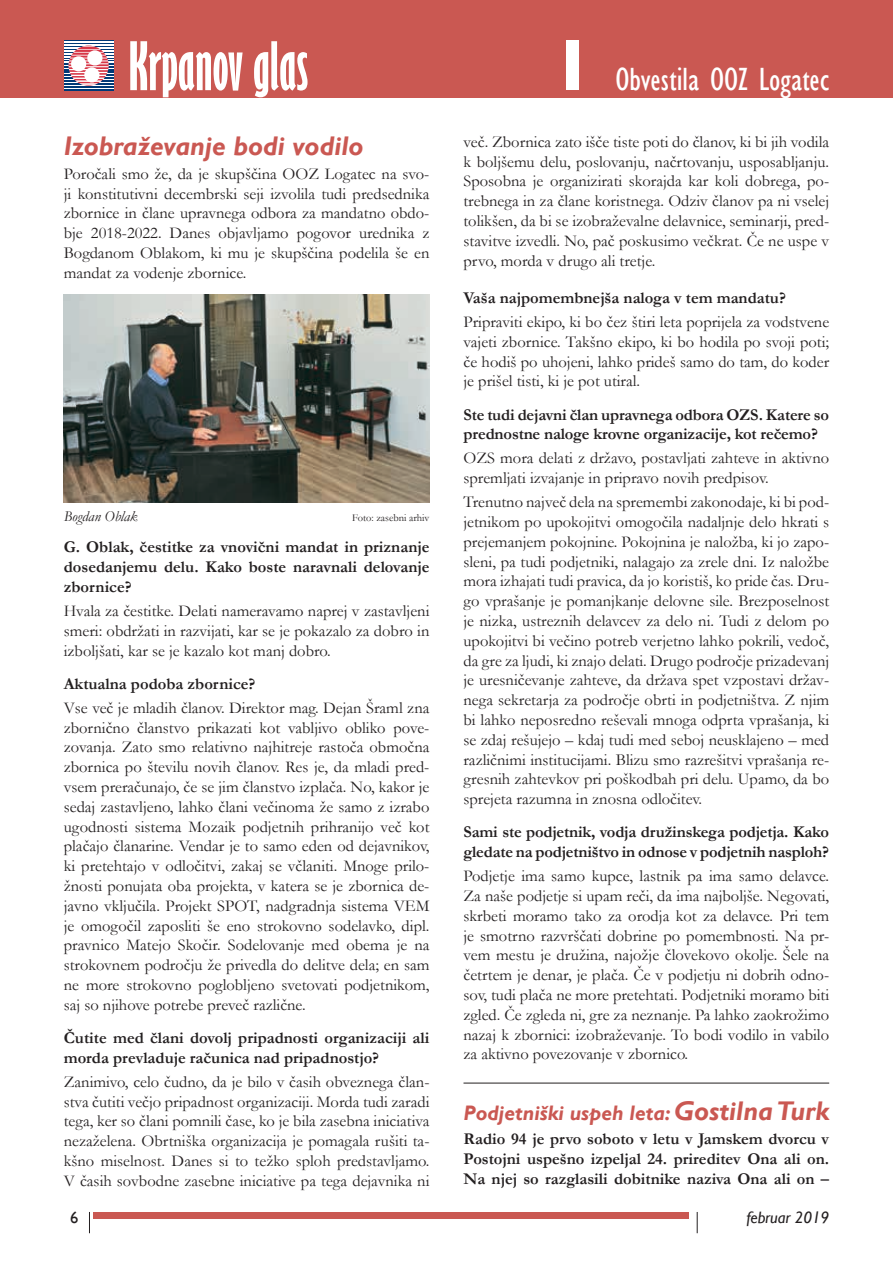
<style>
.page{position:relative;width:893px;height:1263px;background:#fff}
.page>*{position:absolute;margin:0;border:0;box-sizing:border-box;transform-origin:0 0}
.t1{font:700 extra-condensed 61.5px "Gill Sans";color:#fff}
.t2{font:condensed 33px "Gill Sans";color:#fff}
.t3{font:italic 700 27px "Gill Sans";color:#ca5852}
.t4{font:italic 700 21px "Gill Sans";color:#ca5852}
.t5{font:16.5px/19.8px "Garamond";color:#231f20;text-align:justify}
.t6{font:700 16.5px/19.8px "Garamond";color:#231f20}
.t7{font:italic 16.5px "Gill Sans";letter-spacing:-.01em;color:#231f20}
.t8{font:16.5px "Gill Sans";color:#231f20}
.t9{font:italic 15px "Garamond";color:#231f20}
.t10{font:10.5px "Garamond";color:#231f20}
.s1{font-size:27px}
</style>
<div class="page">
<svg style="left:89px;top:1212px;width:1px;height:21px"></svg>
<div style="left:94px;top:1212px;width:595px;height:6px;background:#ca5852"></div>
<svg style="left:697px;top:1212px;width:1px;height:21px"></svg>
<div style="left:0;top:0;width:893px;height:98px;background:#ca5852"></div>
<div style="left:566px;top:41px;width:13px;height:49px;background:#fff"></div>
<svg style="left:64px;top:41px;width:49px;height:49px"></svg>
<hr style="left:64px;top:43px;width:49px;height:1px;background:#003976">
<hr style="left:64px;top:46px;width:49px;height:1px;background:#003976">
<hr style="left:64px;top:49px;width:49px;height:1px;background:#003976">
<hr style="left:64px;top:52px;width:49px;height:1px;background:#003976">
<hr style="left:64px;top:55px;width:49px;height:1px;background:#003976">
<hr style="left:64px;top:58px;width:49px;height:1px;background:#003976">
<hr style="left:64px;top:60px;width:49px;height:1px;background:#003976">
<hr style="left:64px;top:63px;width:49px;height:1px;background:#003976">
<hr style="left:64px;top:66px;width:49px;height:1px;background:#003976">
<hr style="left:64px;top:69px;width:49px;height:1px;background:#003976">
<hr style="left:64px;top:72px;width:49px;height:1px;background:#003976">
<hr style="left:64px;top:75px;width:49px;height:1px;background:#003976">
<hr style="left:64px;top:78px;width:49px;height:1px;background:#003976">
<hr style="left:64px;top:80px;width:49px;height:2px;background:#003976">
<hr style="left:64px;top:83px;width:49px;height:2px;background:#003976">
<hr style="left:64px;top:86px;width:49px;height:2px;background:#003976">
<hr style="left:64px;top:41px;width:49px;height:1px;background:#003976">
<hr style="left:64px;top:89px;width:49px;height:1px;background:#003976">
<svg style="left:69px;top:46px;width:40px;height:39px;background:#d7afbb"></svg>
<hr style="left:463px;top:1083px;width:366px;height:1px;background:#231f20">
<img style="left:64px;top:294px;width:365px;height:209px">
<h1 class="t1" style="left:129px;top:29px;width:181px">Krpanov glas</h1>
<h3 class="t3" style="left:64px;top:130px;width:301px">Izobraževanje bodi vodilo</h3>
<p class="t5" style="left:64px;top:163px;width:367px">Poročali smo že, da je skupščina OOZ Logatec na svo&shy;ji konstitutivni decembrski seji izvolila tudi predsednika zbornice in člane upravnega odbora za mandatno obdo&shy;bje 2018-2022. Danes objavljamo pogovor urednika z Bogdanom Oblakom, ki mu je skupščina podelila še en mandat za vodenje zbornice.</p>
<p class="t9" style="left:64px;top:506px;width:75px">Bogdan Oblak</p>
<p class="t10" style="left:352px;top:511px;width:79px">Foto: zasebni arhiv</p>
<p class="t6" style="left:64px;top:537px;width:367px;text-align:justify">G. Oblak, čestitke za vnovični mandat in priznanje dosedanjemu delu. Kako boste naravnali delovanje zbornice?</p>
<p class="t5" style="left:64px;top:600px;width:367px">Hvala za čestitke. Delati nameravamo naprej v zastavljeni smeri: obdržati in razvijati, kar se je pokazalo za dobro in izboljšati, kar se je kazalo kot manj dobro.</p>
<p class="t6" style="left:64px;top:674px;width:193px">Aktualna podoba zbornice?</p>
<p class="t5" style="left:64px;top:697px;width:367px">Vse več je mladih članov. Direktor mag. Dejan Šraml zna zbornično članstvo prikazati kot vabljivo obliko pove&shy;zovanja. Zato smo relativno najhitreje rastoča območna zbornica po številu novih članov. Res je, da mladi pred&shy;vsem preračunajo, če se jim članstvo izplača. No, kakor je sedaj zastavljeno, lahko člani večinoma že samo z izrabo ugodnosti sistema Mozaik podjetnih prihranijo več kot plačajo članarine. Vendar je to samo eden od dejavnikov, ki pretehtajo v odločitvi, zakaj se včlaniti. Mnoge prilo&shy;žnosti ponujata oba projekta, v katera se je zbornica de&shy;javno vključila. Projekt SPOT, nadgradnja sistema VEM je omogočil zaposliti še eno strokovno sodelavko, dipl. pravnico Matejo Skočir. Sodelovanje med obema je na strokovnem področju že privedla do delitve dela; en sam ne more strokovno poglobljeno svetovati podjetnikom, saj so njihove potrebe preveč različne.</p>
<p class="t6" style="left:64px;top:1028px;width:367px">Čutite med člani dovolj pripadnosti organizaciji ali morda prevladuje računica nad pripadnostjo?</p>
<p class="t5" style="left:64px;top:1071px;width:367px">Zanimivo, celo čudno, da je bilo v časih obveznega član&shy;stva čutiti večjo pripadnost organizaciji. Morda tudi zaradi tega, ker so člani pomnili čase, ko je bila zasebna iniciativa nezaželena. Obrtniška organizacija je pomagala rušiti ta&shy;kšno miselnost. Danes si to težko sploh predstavljamo.<br>V časih sovbodne zasebne iniciative pa tega dejavnika ni</p>
<h2 class="t2" style="left:616px;top:59px;width:215px">Obvestila OOZ Logatec</h2>
<p class="t5" style="left:463px;top:131px;width:367px">več. Zbornica zato išče tiste poti do članov, ki bi jih vodila k boljšemu delu, poslovanju, načrtovanju, usposabljanju.<br>Sposobna je organizirati skorajda kar koli dobrega, po&shy;trebnega in za člane koristnega. Odziv članov pa ni vselej tolikšen, da bi se izobraževalne delavnice, seminarji, pred&shy;stavitve izvedli. No, pač poskusimo večkrat. Če ne uspe v prvo, morda v drugo ali tretje.</p>
<p class="t6" style="left:463px;top:288px;width:324px">Vaša najpomembnejša naloga v tem mandatu?</p>
<p class="t5" style="left:463px;top:312px;width:367px">Pripraviti ekipo, ki bo čez štiri leta poprijela za vodstvene vajeti zbornice. Takšno ekipo, ki bo hodila po svoji poti; če hodiš po uhojeni, lahko prideš samo do tam, do koder je prišel tisti, ki je pot utiral.</p>
<p class="t6" style="left:463px;top:404px;width:367px">Ste tudi dejavni član upravnega odbora OZS. Katere so prednostne naloge krovne organizacije, kot rečemo?</p>
<p class="t5" style="left:463px;top:448px;width:367px">OZS mora delati z državo, postavljati zahteve in aktivno spremljati izvajanje in pripravo novih predpisov.</p>
<p class="t5" style="left:463px;top:492px;width:367px">Trenutno največ dela na spremembi zakonodaje, ki bi pod&shy;jetnikom po upokojitvi omogočila nadaljnje delo hkrati s prejemanjem pokojnine. Pokojnina je naložba, ki jo zapo&shy;sleni, pa tudi podjetniki, nalagajo za zrele dni. Iz naložbe mora izhajati tudi pravica, da jo koristiš, ko pride čas. Dru&shy;go vprašanje je pomanjkanje delovne sile. Brezposelnost je nizka, ustreznih delavcev za delo ni. Tudi z delom po upokojitvi bi večino potreb verjetno lahko pokrili, vedoč, da gre za ljudi, ki znajo delati. Drugo področje prizadevanj je uresničevanje zahteve, da država spet vzpostavi držav&shy;nega sekretarja za področje obrti in podjetništva. Z njim bi lahko neposredno reševali mnoga odprta vprašanja, ki se zdaj rešujejo – kdaj tudi med seboj neusklajeno – med različnimi institucijami. Blizu smo razrešitvi vprašanja re&shy;gresnih zahtevkov pri poškodbah pri delu. Upamo, da bo sprejeta razumna in znosna odločitev.</p>
<p class="t6" style="left:463px;top:822px;width:367px">Sami ste podjetnik, vodja družinskega podjetja. Kako gledate na podjetništvo in odnose v podjetnih nasploh?</p>
<p class="t5" style="left:463px;top:866px;width:367px">Podjetje ima samo kupce, lastnik pa ima samo delavce.<br>Za naše podjetje si upam reči, da ima najboljše. Negovati, skrbeti moramo tako za orodja kot za delavce. Pri tem je smotrno razvrščati dobrine po pomembnosti. Na pr&shy;vem mestu je družina, najožje človekovo okolje. Šele na četrtem je denar, je plača. Če v podjetju ni dobrih odno&shy;sov, tudi plača ne more pretehtati. Podjetniki moramo biti zgled. Če zgleda ni, gre za neznanje. Pa lahko zaokrožimo nazaj k zbornici: izobraževanje. To bodi vodilo in vabilo za aktivno povezovanje v zbornico.</p>
<p class="t4" style="left:463px;top:1101px;width:367px">Podjetniški uspeh leta: <span class="s1">Gostilna Turk</span></p>
<p class="t6" style="left:463px;top:1129px;width:367px;text-align:justify">Radio 94 je prvo soboto v letu v Jamskem dvorcu v Postojni uspešno izpeljal 24. prireditev Ona ali on.<br>Na njej so razglasili dobitnike naziva Ona ali on –</p>
<p class="t8" style="left:70px;top:1208px;width:10px">6</p>
<p class="t7" style="left:746px;top:1208px;width:84px">februar 2019</p>
</div>
